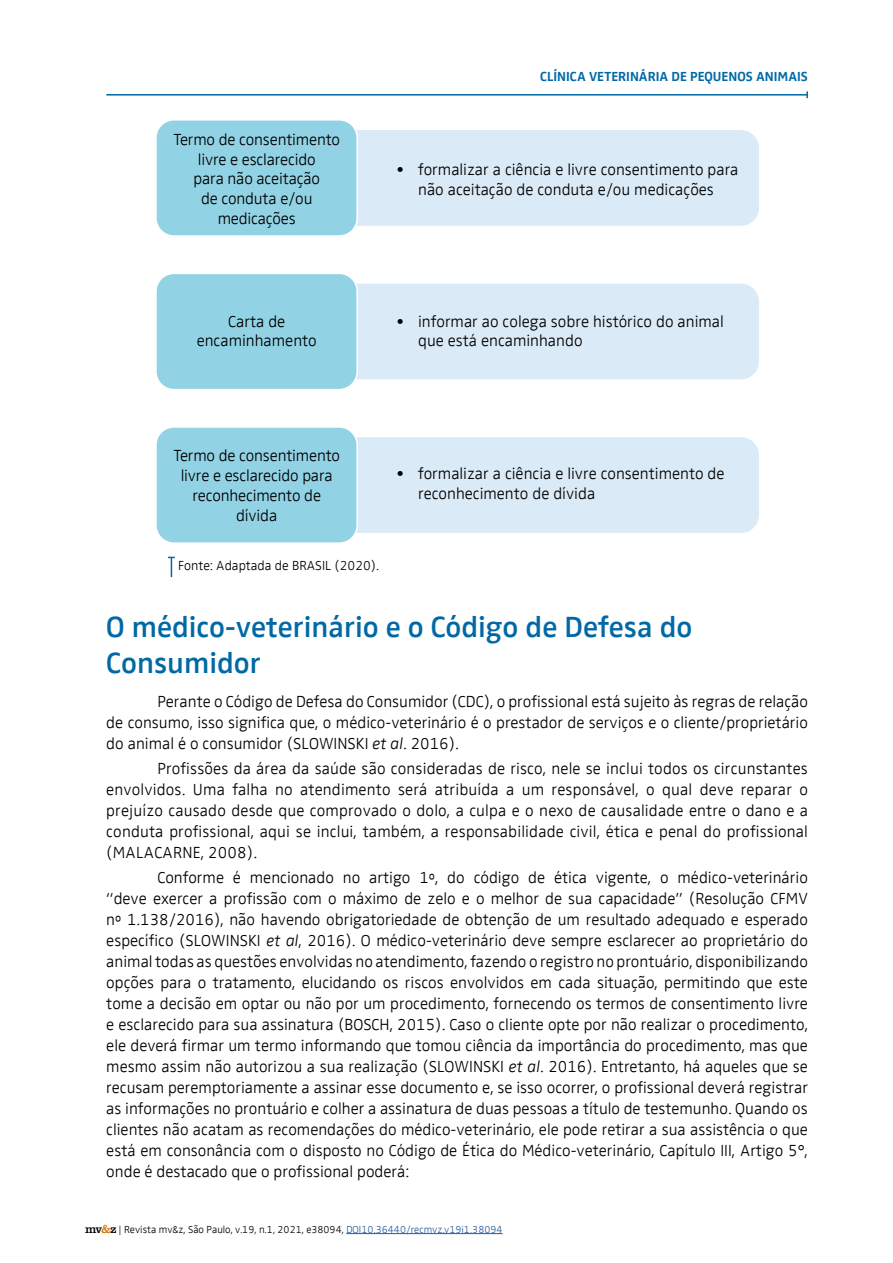
<style>
.page{position:relative;width:893px;height:1263px;background:#fff}
.page>*{position:absolute;margin:0;border:0;box-sizing:border-box;transform-origin:0 0}
.t1{font:30px/36px "Zwo Web Pro Semibold W04 Rg";color:#0069a5}
.t2{font:16.5px/21px "Zwo Web Pro Light W04 Regular";color:#000;text-align:center}
.t3{font:13.5px "Zwo Web Pro Bold W04 Regular";color:#0069a5}
.t4{font:13.5px "Zwo Web Pro Light W04 Regular";color:#000}
.t5{font:10.5px "Zwo Web Pro Light W04 Regular";color:#000}
.s1{font-family:"Zwo Web Pro Light Italic W04 Rg"}
.s2{font-family:"Clarendon LT Std";font-size:12px}
.s3{font-family:"Clarendon LT Std";font-size:12px;color:#d97b14}
.s4{color:#275b9b}
</style>
<div class="page">
<hr style="left:106px;top:94px;width:701px;height:2px;background:#0069a5">
<svg style="left:806px;top:91px;width:2px;height:7px"></svg>
<hr style="left:346px;top:1233px;width:157px;height:1px;background:#275b9b">
<div style="left:328px;top:130px;width:431px;height:96px;background:#dbeaf7;border-radius:18px"></div>
<div style="left:156px;top:120px;width:201px;height:116px;background:#92d2e5;border-radius:18px"></div>
<div style="left:155px;top:119px;width:203px;height:118px;border:2px solid #fff;border-radius:18px"></div>
<div style="left:328px;top:437px;width:431px;height:96px;background:#dbeaf7;border-radius:18px"></div>
<div style="left:156px;top:427px;width:201px;height:116px;background:#92d2e5;border-radius:18px"></div>
<div style="left:155px;top:426px;width:203px;height:118px;border:2px solid #fff;border-radius:18px"></div>
<div style="left:328px;top:284px;width:431px;height:95px;background:#dbeaf7;border-radius:18px"></div>
<div style="left:156px;top:273px;width:201px;height:117px;background:#92d2e5;border-radius:18px"></div>
<div style="left:155px;top:273px;width:203px;height:117px;border:2px solid #fff;border-radius:18px"></div>
<svg style="left:168px;top:557px;width:7px;height:20px"></svg>
<p class="t2" style="left:173px;top:128px;width:168px;line-height:19.8px">Termo de consentimento livre e esclarecido<br>para não aceitação<br>de conduta e/ou medicações</p>
<p class="t2" style="left:197px;top:310px;width:122px;line-height:19.8px">Carta de encaminhamento</p>
<p class="t3" style="left:540px;top:67px;width:269px">CLÍNICA VETERINÁRIA DE PEQUENOS ANIMAIS</p>
<p class="t2" style="left:397px;top:158px;width:343px;line-height:19.8px">• formalizar a ciência e livre consentimento para não aceitação de conduta e/ou medicações</p>
<p class="t2" style="left:418px;top:310px;width:307px;line-height:19.8px;text-align:left;text-indent:-21px">• informar ao colega sobre histórico do animal que está encaminhando</p>
<p class="t2" style="left:173px;top:445px;width:168px;line-height:19.8px">Termo de consentimento livre e esclarecido para reconhecimento de dívida</p>
<p class="t4" style="left:178px;top:555px;width:203px">Fonte: Adaptada de BRASIL (2020).</p>
<p class="t2" style="left:418px;top:462px;width:308px;line-height:19.8px;text-align:left;text-indent:-21px">• formalizar a ciência e livre consentimento de reconhecimento de dívida</p>
<h1 class="t1" style="left:106px;top:607px;width:588px">O médico-veterinário e o Código de Defesa do<br>Consumidor</h1>
<p class="t2" style="left:106px;top:689px;width:703px;text-align:justify;text-indent:51px">Perante o Código de Defesa do Consumidor (CDC), o profissional está sujeito às regras de relação de consumo, isso significa que, o médico-veterinário é o prestador de serviços e o cliente/proprietário do animal é o consumidor (SLOWINSKI <span class="s1">et al</span>. 2016).</p>
<p class="t2" style="left:106px;top:757px;width:703px;text-align:justify;text-indent:51px">Profissões da área da saúde são consideradas de risco, nele se inclui todos os circunstantes envolvidos. Uma falha no atendimento será atribuída a um responsável, o qual deve reparar o prejuízo causado desde que comprovado o dolo, a culpa e o nexo de causalidade entre o dano e a conduta profissional, aqui se inclui, também, a responsabilidade civil, ética e penal do profissional (MALACARNE, 2008).</p>
<p class="t2" style="left:106px;top:866px;width:703px;text-align:justify;text-indent:51px">Conforme é mencionado no artigo 1º, do código de ética vigente, o médico-veterinário “deve exercer a profissão com o máximo de zelo e o melhor de sua capacidade” (Resolução CFMV nº 1.138/2016), não havendo obrigatoriedade de obtenção de um resultado adequado e esperado específico (SLOWINSKI <span class="s1">et al</span>, 2016). O médico-veterinário deve sempre esclarecer ao proprietário do animal todas as questões envolvidas no atendimento, fazendo o registro no prontuário, disponibilizando opções para o tratamento, elucidando os riscos envolvidos em cada situação, permitindo que este tome a decisão em optar ou não por um procedimento, fornecendo os termos de consentimento livre e esclarecido para sua assinatura (BOSCH, 2015). Caso o cliente opte por não realizar o procedimento, ele deverá firmar um termo informando que tomou ciência da importância do procedimento, mas que mesmo assim não autorizou a sua realização (SLOWINSKI <span class="s1">et al</span>. 2016). Entretanto, há aqueles que se recusam peremptoriamente a assinar esse documento e, se isso ocorrer, o profissional deverá registrar as informações no prontuário e colher a assinatura de duas pessoas a título de testemunho. Quando os clientes não acatam as recomendações do médico-veterinário, ele pode retirar a sua assistência o que está em consonância com o disposto no Código de Ética do Médico-veterinário, Capítulo III, Artigo 5°, onde é destacado que o profissional poderá:</p>
<p class="t5" style="left:85px;top:1221px;width:419px"><span class="s2">mv</span><span class="s3">&amp;</span><span class="s2">z</span> | Revista mv&amp;z, São Paulo, v.19, n.1, 2021, e38094, <span class="s4">DOI10.36440/recmvz.v19i1.38094</span></p>
</div>
